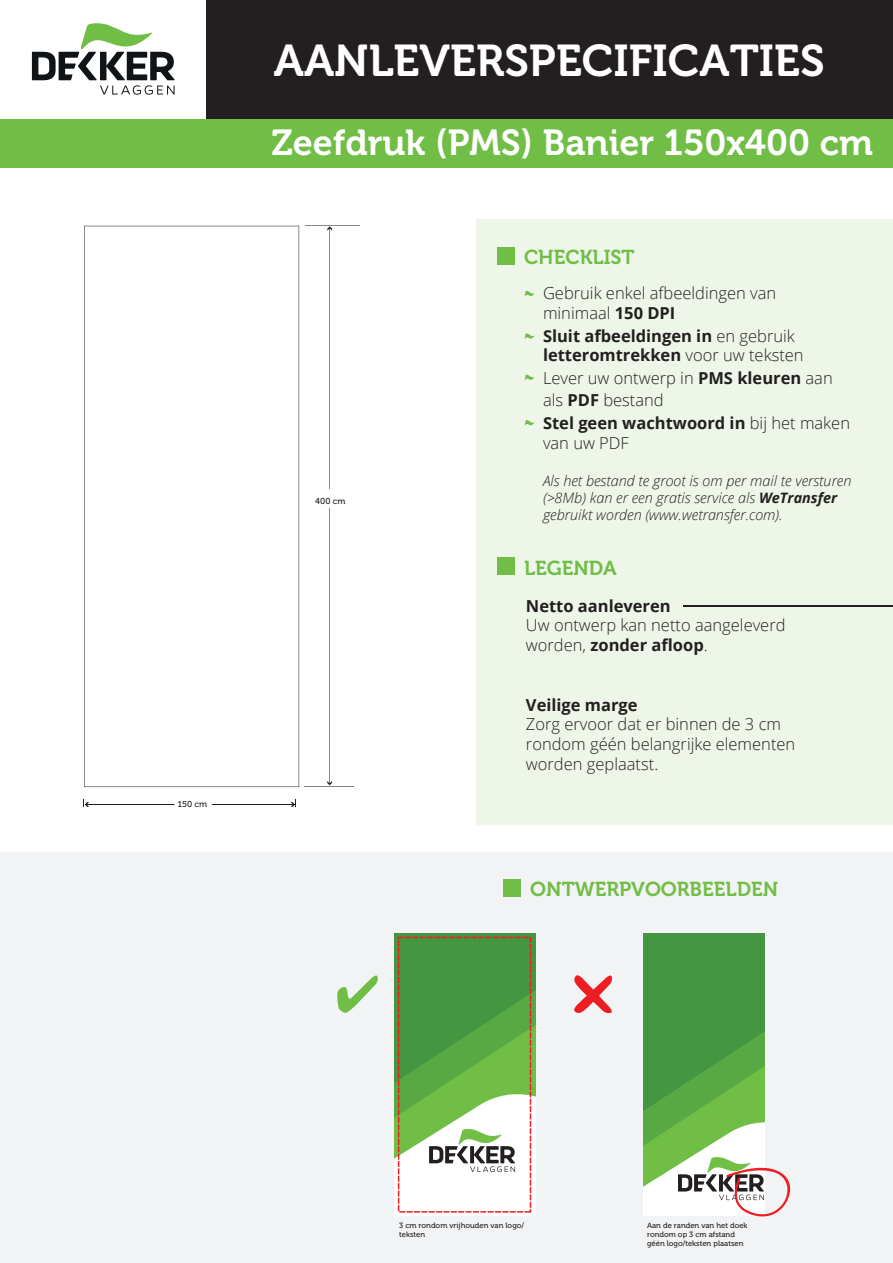
<style>
.page{position:relative;width:893px;height:1263px;background:#fff}
.page>*{position:absolute;margin:0;border:0;box-sizing:border-box;transform-origin:0 0}
.t1{font:44.4px "Museo 700";color:#fff}
.t2{font:36px "Museo 700";color:#fff}
.t3{font:20.1px "Museo 700";color:#70be46}
.t4{font:300 16.5px/19.8px "Open Sans";color:#231f20}
.t5{font:700 16.5px/19.8px "Open Sans";color:#231f20}
.t6{font:italic 300 14.4px/17.2px "Open Sans";color:#231f20}
.t7{font:8.55px "Museo 500";color:#231f20}
.t8{font:7.65px/9.1px "Museo 500";color:#231f20}
.s1{font-weight:700}
.s2{font-weight:300}
</style>
<div class="page">
<div style="left:0;top:852px;width:893px;height:411px;background:#f2f3f4"></div>
<div style="left:476px;top:219px;width:417px;height:606px;background:#edf6e8"></div>
<div style="left:0;top:119px;width:893px;height:49px;background:#70be46"></div>
<div style="left:206px;top:0;width:687px;height:119px;background:#231f20"></div>
<hr style="left:683px;top:606px;width:210px;height:1px;background:#231f20">
<svg style="left:337px;top:975px;width:41px;height:38px"></svg>
<svg style="left:32px;top:23px;width:143px;height:72px"></svg>
<svg style="left:525px;top:291px;width:9px;height:9px"></svg>
<svg style="left:525px;top:333px;width:9px;height:10px"></svg>
<svg style="left:525px;top:375px;width:9px;height:9px"></svg>
<svg style="left:525px;top:420px;width:9px;height:10px"></svg>
<svg style="left:572px;top:973px;width:40px;height:40px"></svg>
<svg style="left:643px;top:933px;width:153px;height:286px"></svg>
<div style="left:498px;top:247px;width:17px;height:17px;background:#70be46"></div>
<div style="left:498px;top:557px;width:17px;height:17px;background:#70be46"></div>
<div style="left:503px;top:880px;width:17px;height:17px;background:#70be46"></div>
<hr style="left:305px;top:226px;width:55px;height:1px;background:#84858a">
<hr style="left:329px;top:227px;width:1px;height:557px;background:#231f20">
<svg style="left:327px;top:329px;width:5px;height:456px"></svg>
<hr style="left:85px;top:804px;width:210px;height:1px;background:#231f20">
<svg style="left:174px;top:804px;width:38px;height:1px"></svg>
<hr style="left:304px;top:786px;width:49px;height:1px;background:#84858a">
<svg style="left:83px;top:799px;width:6px;height:8px"></svg>
<svg style="left:291px;top:799px;width:5px;height:8px"></svg>
<svg style="left:327px;top:226px;width:5px;height:5px"></svg>
<div style="left:308px;top:490px;width:49px;height:18px;background:#fff"></div>
<svg style="left:84px;top:226px;width:215px;height:561px"></svg>
<svg style="left:394px;top:933px;width:141px;height:282px"></svg>
<p class="t7" style="left:178px;top:799px;width:31px">150 cm</p>
<h1 class="t1" style="left:274px;top:36px;width:552px">AANLEVERSPECIFICATIES</h1>
<h2 class="t2" style="left:272px;top:123px;width:603px">Zeefdruk (PMS) Banier 150x400 cm</h2>
<p class="t7" style="left:315px;top:497px;width:32px">400 cm</p>
<p class="t3" style="left:524px;top:246px;width:112px">CHECKLIST</p>
<p class="t4" style="left:543px;top:283px;width:235px">Gebruik enkel afbeeldingen van minimaal <span class="s1">150 DPI</span></p>
<p class="t5" style="left:543px;top:325px;width:262px">Sluit afbeeldingen in <span class="s2">en gebruik </span>letteromtrekken <span class="s2">voor uw teksten</span></p>
<p class="t4" style="left:543px;top:366px;width:309px;line-height:22.5px">Lever uw ontwerp in <span class="s1">PMS kleuren</span> aan als <span class="s1">PDF</span> bestand<br><span class="s1">Stel geen wachtwoord in</span> bij het maken</p>
<p class="t4" style="left:543px;top:432px;width:87px">van uw PDF</p>
<p class="t6" style="left:543px;top:471px;width:310px">Als het bestand te groot is om per mail te versturen (&gt;8Mb) kan er een gratis service als <span class="s1">WeTransfer </span>gebruikt worden (www.wetransfer.com).</p>
<p class="t3" style="left:524px;top:556px;width:94px">LEGENDA</p>
<p class="t5" style="left:526px;top:595px;width:146px">Netto aanleveren</p>
<p class="t4" style="left:526px;top:615px;width:261px">Uw ontwerp kan netto aangeleverd worden, <span class="s1">zonder afloop</span>.</p>
<p class="t5" style="left:526px;top:694px;width:113px">Veilige marge</p>
<p class="t4" style="left:526px;top:714px;width:271px">Zorg ervoor dat er binnen de 3 cm rondom géén belangrijke elementen worden geplaatst.</p>
<p class="t3" style="left:530px;top:878px;width:250px">ONTWERPVOORBEELDEN</p>
<p class="t8" style="left:399px;top:1221px;width:127px">3 cm rondom vrijhouden van logo/ teksten</p>
<p class="t8" style="left:647px;top:1221px;width:102px">Aan de randen van het doek rondom op 3 cm afstand géén logo/teksten plaatsen</p>
</div>
